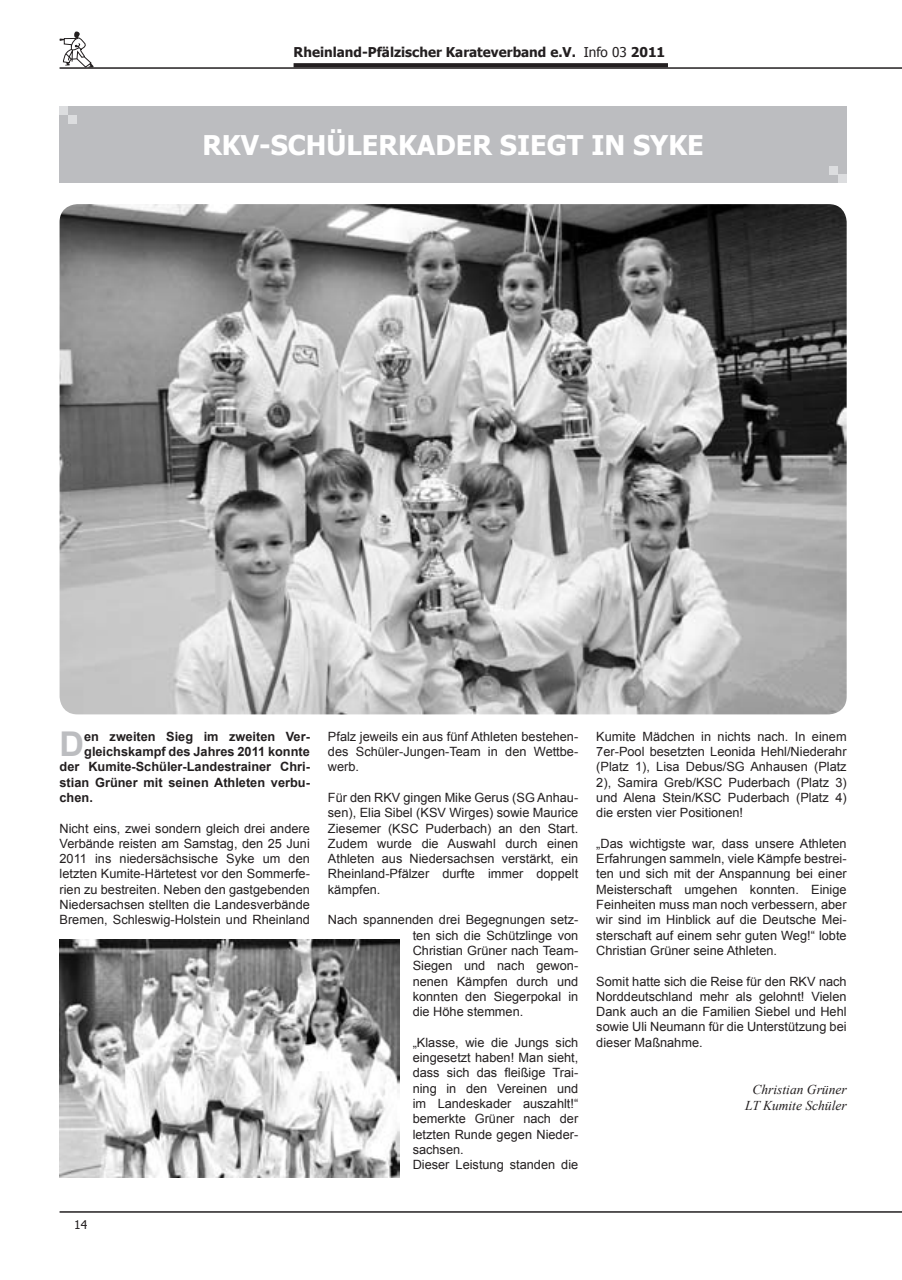
<style>
.page{position:relative;width:902px;height:1280px;background:#fff}
.page>*{position:absolute;margin:0;border:0;box-sizing:border-box;transform-origin:0 0}
.t1{font:700 34.05px "Arial";color:#bcbdc0}
.t2{font:700 27.15px "Tahoma";color:#fff}
.t3{font:700 13.5px "Tahoma";color:#231f20}
.t4{font:italic 13.5px/16.2px "Times New Roman";color:#231f20;text-align:center}
.t5{font:12.75px/15.3px "Arial";color:#231f20;text-align:justify}
.t6{font:700 12.75px "Arial";color:#231f20}
.t7{font:12px "Tahoma";color:#231f20}
.s1{font-weight:400}
</style>
<div class="page">
<hr style="left:60px;top:67px;width:841px;height:2px;background:#231f20">
<svg style="left:59px;top:31px;width:35px;height:36px"></svg>
<svg style="left:293px;top:63px;width:375px;height:4px"></svg>
<hr style="left:60px;top:1211px;width:841px;height:2px;background:#231f20">
<div style="left:60px;top:106px;width:786px;height:77px;background:#bcbdc0"></div>
<div style="left:60px;top:106px;width:8px;height:9px;background:#dcdddf"></div>
<div style="left:68px;top:115px;width:9px;height:8px;background:#dcdddf"></div>
<div style="left:829px;top:166px;width:9px;height:8px;background:#dcdddf"></div>
<div style="left:838px;top:174px;width:8px;height:9px;background:#dcdddf"></div>
<img style="left:60px;top:204px;width:786px;height:510px">
<img style="left:60px;top:940px;width:340px;height:238px">
<p class="t3" style="left:293px;top:43px;width:373px">Rheinland-Pfälzischer Karateverband e.V. <span class="s1">Info 03</span> 2011</p>
<h2 class="t2" style="left:202px;top:126px;width:503px">RKV-SCHÜLERKADER SIEGT IN SYKE</h2>
<h1 class="t1" style="left:60px;top:721px;width:26px">D</h1>
<p class="t6" style="left:84px;top:728px;width:227px">en zweiten Sieg im zweiten Ver-</p>
<p class="t6" style="left:84px;top:743px;width:227px">gleichskampf des Jahres 2011 konnte</p>
<p class="t6" style="left:60px;top:758px;width:252px">der Kumite-Schüler-Landestrainer Chri-</p>
<p class="t6" style="left:60px;top:774px;width:252px">stian Grüner mit seinen Athleten verbu-</p>
<p class="t6" style="left:60px;top:789px;width:35px">chen.</p>
<p class="t5" style="left:60px;top:820px;width:252px">Nicht eins, zwei sondern gleich drei andere Verbände reisten am Samstag, den 25 Juni 2011 ins niedersächsische Syke um den letzten Kumite-Härtetest vor den Sommerfe&shy;rien zu bestreiten. Neben den gastgebenden Niedersachsen stellten die Landesverbände Bremen, Schleswig-Holstein und Rheinland</p>
<p class="t5" style="left:328px;top:729px;width:252px">Pfalz jeweils ein aus fünf Athleten bestehen&shy;des Schüler-Jungen-Team in den Wettbe&shy;werb.</p>
<p class="t5" style="left:328px;top:790px;width:252px">Für den RKV gingen Mike Gerus (SG Anhau&shy;sen), Elia Sibel (KSV Wirges) sowie Maurice Ziesemer (KSC Puderbach) an den Start.<br>Zudem wurde die Auswahl durch einen Athleten aus Niedersachsen verstärkt, ein Rheinland-Pfälzer durfte immer doppelt kämpfen.</p>
<p class="t5" style="left:412px;top:912px;width:167px;text-indent:-85px">Nach spannenden drei Begegnungen setz&shy;ten sich die Schützlinge von Christian Grüner nach Team-Siegen und nach gewon&shy;nenen Kämpfen durch und konnten den Siegerpokal in die Höhe stemmen.</p>
<p class="t5" style="left:412px;top:1035px;width:167px;text-align:left">„Klasse, wie die Jungs sich eingesetzt haben! Man sieht, dass sich das fleißige Trai&shy;ning in den Vereinen und im Landeskader auszahlt!“ bemerkte Grüner nach der letzten Runde gegen Nieder&shy;sachsen.<br>Dieser Leistung standen die</p>
<p class="t5" style="left:596px;top:729px;width:252px">Kumite Mädchen in nichts nach. In einem 7er-Pool besetzten Leonida Hehl/Niederahr (Platz 1), Lisa Debus/SG Anhausen (Platz 2), Samira Greb/KSC Puderbach (Platz 3) und Alena Stein/KSC Puderbach (Platz 4) die ersten vier Positionen!</p>
<p class="t5" style="left:596px;top:836px;width:252px">„Das wichtigste war, dass unsere Athleten Erfahrungen sammeln, viele Kämpfe bestrei&shy;ten und sich mit der Anspannung bei einer Meisterschaft umgehen konnten. Einige Feinheiten muss man noch verbessern, aber wir sind im Hinblick auf die Deutsche Mei&shy;sterschaft auf einem sehr guten Weg!“ lobte Christian Grüner seine Athleten.</p>
<p class="t5" style="left:596px;top:973px;width:252px">Somit hatte sich die Reise für den RKV nach Norddeutschland mehr als gelohnt! Vielen Dank auch an die Familien Siebel und Hehl sowie Uli Neumann für die Unterstützung bei dieser Maßnahme.</p>
<p class="t4" style="left:745px;top:1080px;width:103px">Christian Grüner<br>LT Kumite Schüler</p>
<p class="t7" style="left:74px;top:1217px;width:15px">14</p>
</div>
